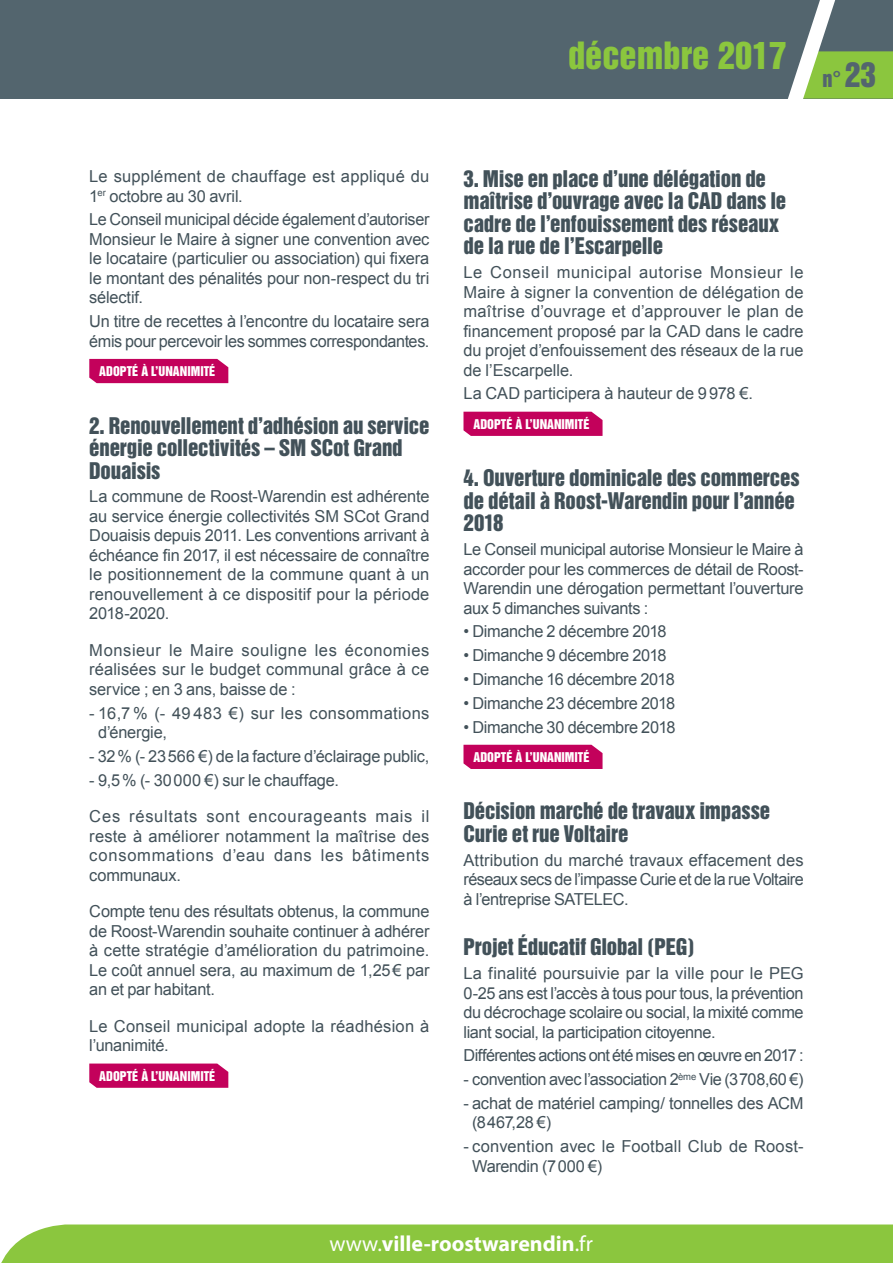
<style>
.page{position:relative;width:893px;height:1263px;background:#fff}
.page>*{position:absolute;margin:0;border:0;box-sizing:border-box;transform-origin:0 0}
.t1{font:34.35px "Helvetica Inserat";color:#8bc63e}
.t2{font:700 21.9px "Myriad Pro";color:#fff}
.t3{font:21px/22.5px "Helvetica Inserat";letter-spacing:-.01em;color:#425159}
.t4{font:20.25px "Helvetica Inserat";color:#53656e}
.t5{font:16.5px/19.5px "Arial";letter-spacing:-.01em;color:#425159;text-align:justify}
.t6{font:16.5px/19.5px "Arial";letter-spacing:.01em;color:#425159}
.t7{font:16.5px/19.5px "Arial";letter-spacing:.02em;color:#425159}
.t8{font:16.5px "Arial";letter-spacing:-.04em;color:#425159}
.t9{font:12.3px "Helvetica Inserat";color:#fff}
.s1{font-size:31.2px}
.s2{font-weight:400}
</style>
<div class="page">
<div style="left:1px;top:1224px;width:892px;height:39px;background:#8bc63e"></div>
<div style="left:89px;top:359px;width:139px;height:24px;background:#c3015b"></div>
<svg style="left:89px;top:1063px;width:139px;height:25px;background:#c60d63"></svg>
<div style="left:463px;top:412px;width:139px;height:24px;background:#c3015b"></div>
<div style="left:463px;top:745px;width:139px;height:24px;background:#c3015b"></div>
<div style="left:0;top:0;width:893px;height:99px;background:#53656e"></div>
<svg style="left:788px;top:0;width:105px;height:99px"></svg>
<h1 class="t1" style="left:568px;top:35px;width:220px">décembre 2017</h1>
<p class="t4" style="left:823px;top:67px;width:55px">n° <span class="s1">23</span></p>
<p class="t6" style="left:89px;top:167px;width:342px">Le supplément de chauffage est appliqué du<br>1<sup>er</sup> octobre au 30 avril.</p>
<p class="t5" style="left:89px;top:210px;width:342px">Le Conseil municipal décide également d’autoriser Monsieur le Maire à signer une convention avec le locataire (particulier ou association) qui fixera le montant des pénalités pour non-respect du tri sélectif.</p>
<p class="t5" style="left:89px;top:312px;width:342px">Un titre de recettes à l’encontre du locataire sera émis pour percevoir les sommes correspondantes.</p>
<p class="t9" style="left:99px;top:364px;width:118px">ADOPTÉ À L’UNANIMITÉ</p>
<p class="t3" style="left:89px;top:415px;width:342px">2. Renouvellement d’adhésion au service énergie collectivités – SM SCot Grand<br>Douaisis</p>
<p class="t5" style="left:89px;top:487px;width:342px">La commune de Roost-Warendin est adhérente au service énergie collectivités SM SCot Grand Douaisis depuis 2011. Les conventions arrivant à échéance fin 2017, il est nécessaire de connaître le positionnement de la commune quant à un renouvellement à ce dispositif pour la période 2018-2020.</p>
<p class="t5" style="left:89px;top:640px;width:342px">Monsieur le Maire souligne les économies réalisées sur le budget communal grâce à ce service ; en 3 ans, baisse de :</p>
<p class="t7" style="left:98px;top:703px;width:333px;text-indent:-9px">- 16,7 % (- 49 483 €) sur les consommations d’énergie,</p>
<p class="t5" style="left:89px;top:747px;width:342px">- 32% (- 23566 €) de la facture d’éclairage public,</p>
<p class="t5" style="left:89px;top:770px;width:251px">- 9,5% (- 30000 €) sur le chauffage.</p>
<p class="t5" style="left:89px;top:807px;width:342px">Ces résultats sont encourageants mais il reste à améliorer notamment la maîtrise des consommations d’eau dans les bâtiments communaux.</p>
<p class="t5" style="left:89px;top:902px;width:342px">Compte tenu des résultats obtenus, la commune de Roost-Warendin souhaite continuer à adhérer à cette stratégie d’amélioration du patrimoine.<br>Le coût annuel sera, au maximum de 1,25€ par an et par habitant.</p>
<p class="t6" style="left:89px;top:1016px;width:342px">Le Conseil municipal adopte la réadhésion à l’unanimité.</p>
<p class="t9" style="left:99px;top:1069px;width:118px">ADOPTÉ À L’UNANIMITÉ</p>
<p class="t3" style="left:463px;top:168px;width:324px">3. Mise en place d’une délégation de maîtrise d’ouvrage avec la CAD dans le cadre de l’enfouissement des réseaux de la rue de l’Escarpelle</p>
<p class="t5" style="left:463px;top:263px;width:342px">Le Conseil municipal autorise Monsieur le Maire à signer la convention de délégation de maîtrise d’ouvrage et d’approuver le plan de financement proposé par la CAD dans le cadre du projet d’enfouissement des réseaux de la rue de l’Escarpelle.</p>
<p class="t5" style="left:463px;top:384px;width:291px">La CAD participera à hauteur de 9978 €.</p>
<p class="t9" style="left:473px;top:417px;width:118px">ADOPTÉ À L’UNANIMITÉ</p>
<p class="t3" style="left:463px;top:467px;width:338px">4. Ouverture dominicale des commerces de détail à Roost-Warendin pour l’année<br>2018</p>
<p class="t5" style="left:463px;top:540px;width:342px">Le Conseil municipal autorise Monsieur le Maire à accorder pour les commerces de détail de Roost-Warendin une dérogation permettant l’ouverture aux 5 dimanches suivants :</p>
<p class="t5" style="left:463px;top:622px;width:205px">• Dimanche 2 décembre 2018</p>
<p class="t5" style="left:463px;top:646px;width:205px">• Dimanche 9 décembre 2018</p>
<p class="t5" style="left:463px;top:670px;width:213px">• Dimanche 16 décembre 2018</p>
<p class="t5" style="left:463px;top:693px;width:213px">• Dimanche 23 décembre 2018</p>
<p class="t5" style="left:463px;top:717px;width:213px">• Dimanche 30 décembre 2018</p>
<p class="t9" style="left:473px;top:750px;width:118px">ADOPTÉ À L’UNANIMITÉ</p>
<p class="t3" style="left:463px;top:800px;width:308px">Décision marché de travaux impasse<br>Curie et rue Voltaire</p>
<p class="t5" style="left:463px;top:850px;width:342px">Attribution du marché travaux effacement des réseaux secs de l’impasse Curie et de la rue Voltaire à l’entreprise SATELEC.</p>
<p class="t3" style="left:463px;top:936px;width:233px">Projet Éducatif Global (PEG)</p>
<p class="t5" style="left:463px;top:964px;width:342px">La finalité poursuivie par la ville pour le PEG 0-25 ans est l’accès à tous pour tous, la prévention du décrochage scolaire ou social, la mixité comme liant social, la participation citoyenne.</p>
<p class="t8" style="left:463px;top:1045px;width:342px">Différentes actions ont été mises en œuvre en 2017 :</p>
<p class="t5" style="left:463px;top:1070px;width:342px">- convention avec l’association 2<sup>ème</sup> Vie (3708,60 €)</p>
<p class="t5" style="left:472px;top:1093px;width:333px;text-indent:-9px">- achat de matériel camping/ tonnelles des ACM (8467,28 €)</p>
<p class="t6" style="left:472px;top:1137px;width:333px;text-indent:-9px">- convention avec le Football Club de Roost-<br>Warendin (7000 €)</p>
<h2 class="t2" style="left:329px;top:1230px;width:265px"><span class="s2">www.</span>ville-roostwarendin<span class="s2">.fr</span></h2>
</div>
